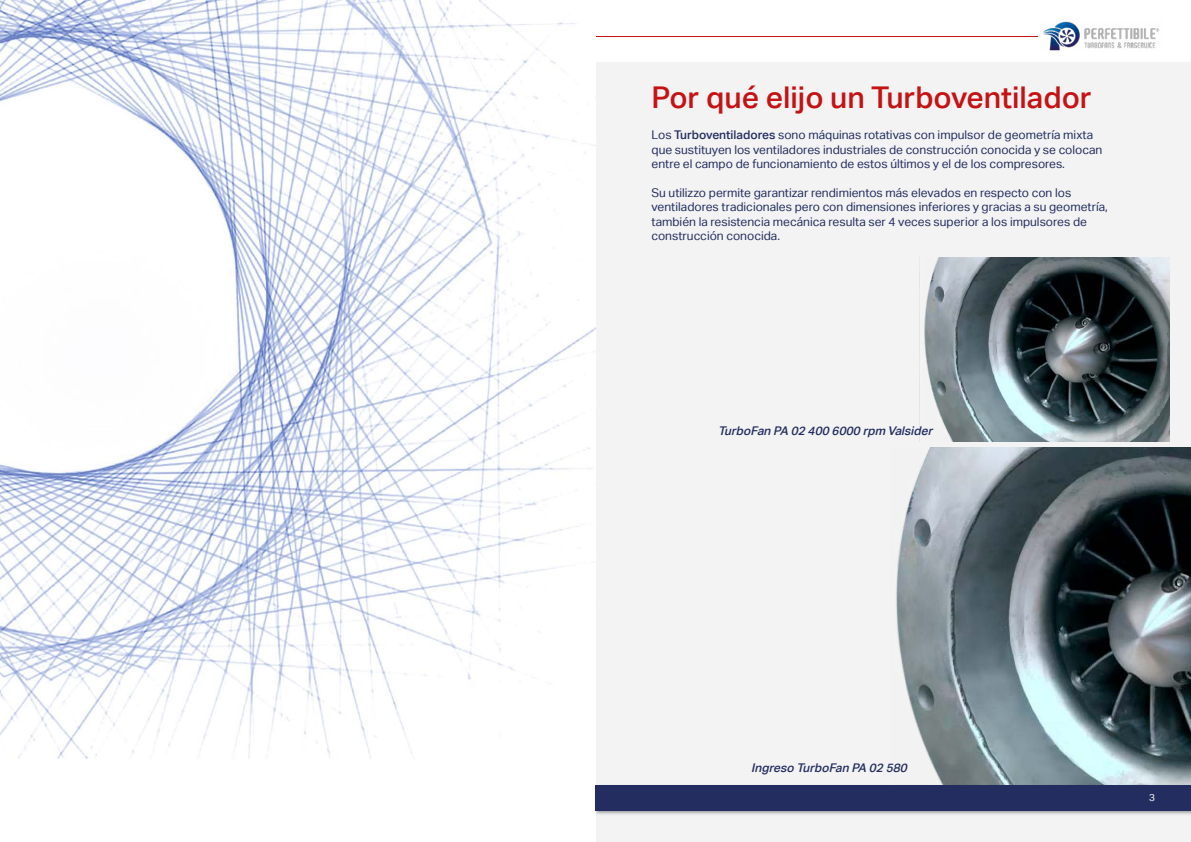
<style>
.page{position:relative;width:1191px;height:842px;background:#fff}
.page>*{position:absolute;margin:0;border:0;box-sizing:border-box;transform-origin:0 0}
.t1{font:500 30px "Aktiv Grotesk W01";color:#c51315}
.t2{font:12px/14.4px "Aktiv Grotesk W01";color:#242d5f}
.t3{font:italic 500 12px "Aktiv Grotesk W01";color:#242d5f}
.t4{font:10px "Aktiv Grotesk W01";color:#fff}
.s1{font-weight:500}
</style>
<div class="page">
<hr style="left:595px;top:36px;width:442px;height:1px;background:#c51315">
<img style="left:1043px;top:21px;width:117px;height:30px">
<div style="left:596px;top:62px;width:595px;height:780px;background:#f3f3f3"></div>
<img style="left:0;top:0;width:595px;height:759px">
<img style="left:919px;top:258px;width:250px;height:184px">
<img style="left:896px;top:448px;width:295px;height:336px">
<div style="left:594px;top:784px;width:597px;height:32px;background:#000;opacity:.35"></div>
<div style="left:595px;top:785px;width:596px;height:26px;background:#242d5f"></div>
<h1 class="t1" style="left:651px;top:81px;width:442px">Por qué elijo un Turboventilador</h1>
<p class="t2" style="left:651px;top:128px;width:452px">Los <span class="s1">Turboventiladores</span> sono máquinas rotativas con impulsor de geometría mixta que sustituyen los ventiladores industriales de construcción conocida y se colocan entre el campo de funcionamiento de estos últimos y el de los compresores.</p>
<p class="t2" style="left:651px;top:186px;width:458px">Su utilizzo permite garantizar rendimientos más elevados en respecto con los ventiladores tradicionales pero con dimensiones inferiores y gracias a su geometría, también la resistencia mecánica resulta ser 4 veces superior a los impulsores de construcción conocida.</p>
<p class="t3" style="left:718px;top:424px;width:219px">TurboFan PA 02 400 6000 rpm Valsider</p>
<p class="t3" style="left:751px;top:761px;width:160px">Ingreso TurboFan PA 02 580</p>
<p class="t4" style="left:1149px;top:792px;width:7px">3</p>
</div>
